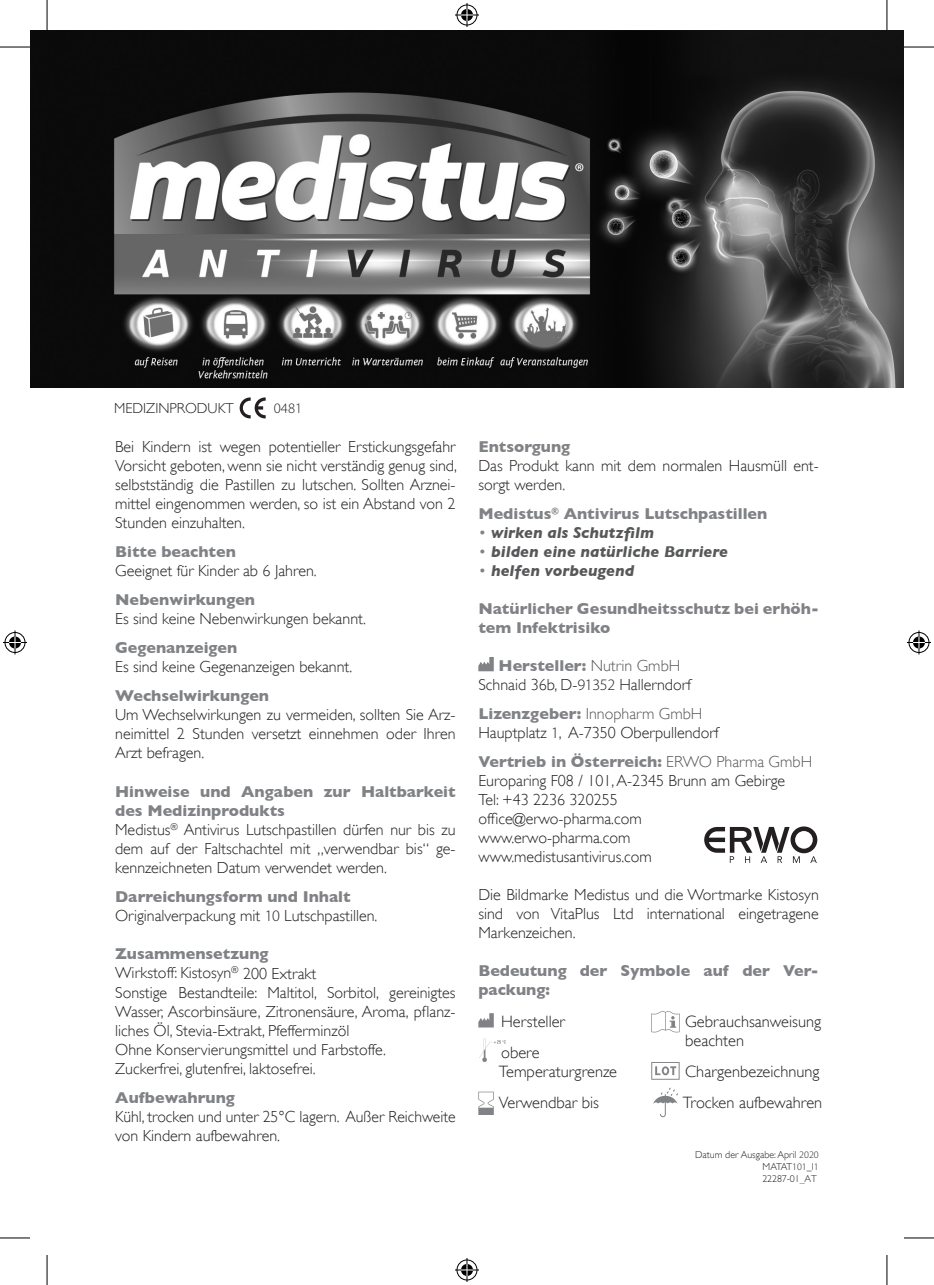
<style>
.page{position:relative;width:934px;height:1285px;background:#fff}
.page>*{position:absolute;margin:0;border:0;box-sizing:border-box;transform-origin:0 0}
.t1{font:300 16.4px/31px "Gill Sans";color:#231f20}
.t2{font:300 16px/19px "Gill Sans";color:#231f20}
.t3{font:700 16px/19px "Gill Sans";color:#808285}
.t4{font:italic 700 16px "Gill Sans";color:#57585a}
.t5{font:300 14.4px "Gill Sans";color:#231f20}
.t6{font:300 14.4px "Myriad Pro";color:#231f20}
.t7{font:300 10px/12px "Gill Sans";color:#231f20;text-align:right}
.s1{font-weight:700;color:#808285}
.s2{font-family:"Myriad Pro"}
.s3{font-weight:300;font-style:normal;color:#808285}
.s4{color:#57585a}
</style>
<div class="page">
<svg style="left:478px;top:657px;width:15px;height:14px"></svg>
<img style="left:30px;top:30px;width:873px;height:357px">
<svg style="left:478px;top:1013px;width:15px;height:14px"></svg>
<svg style="left:478px;top:1091px;width:15px;height:24px"></svg>
<svg style="left:651px;top:1011px;width:28px;height:21px"></svg>
<svg style="left:651px;top:1062px;width:28px;height:17px"></svg>
<svg style="left:653px;top:1087px;width:24px;height:30px"></svg>
<svg style="left:479px;top:1038px;width:26px;height:24px"></svg>
<svg style="left:239px;top:397px;width:26px;height:21px"></svg>
<svg style="left:704px;top:826px;width:113px;height:37px"></svg>
<hr style="left:0;top:47px;width:30px;height:1px;background:#000">
<hr style="left:903px;top:47px;width:30px;height:1px;background:#000">
<hr style="left:0;top:1237px;width:30px;height:1px;background:#000">
<hr style="left:903px;top:1237px;width:30px;height:1px;background:#000">
<hr style="left:47px;top:0;width:1px;height:30px;background:#000">
<hr style="left:47px;top:1255px;width:1px;height:30px;background:#000">
<hr style="left:886px;top:0;width:1px;height:30px;background:#000">
<hr style="left:886px;top:1255px;width:1px;height:30px;background:#000">
<svg style="left:455px;top:3px;width:24px;height:24px"></svg>
<svg style="left:455px;top:1258px;width:24px;height:24px"></svg>
<svg style="left:3px;top:630px;width:24px;height:24px"></svg>
<svg style="left:907px;top:630px;width:23px;height:24px"></svg>
<p class="t5" style="left:114px;top:400px;width:121px">MEDIZINPRODUKT</p>
<p class="t6" style="left:274px;top:399px;width:30px">0481</p>
<p class="t2" style="left:115px;top:437px;width:343px;text-align:justify">Bei Kindern ist wegen potentieller Erstickungsgefahr Vorsicht geboten, wenn sie nicht verständig genug sind, selbstständig die Pastillen zu lutschen. Sollten Arznei&shy;mittel eingenommen werden, so ist ein Abstand von 2<br>Stunden einzuhalten.</p>
<p class="t3" style="left:115px;top:542px;width:122px">Bitte beachten</p>
<p class="t2" style="left:115px;top:561px;width:203px">Geeignet für Kinder ab 6 Jahren.</p>
<p class="t3" style="left:115px;top:590px;width:141px">Nebenwirkungen</p>
<p class="t2" style="left:115px;top:609px;width:252px">Es sind keine Nebenwirkungen bekannt.</p>
<p class="t3" style="left:115px;top:638px;width:124px">Gegenanzeigen</p>
<p class="t2" style="left:115px;top:657px;width:238px">Es sind keine Gegenanzeigen bekannt.</p>
<p class="t3" style="left:115px;top:686px;width:155px">Wechselwirkungen</p>
<p class="t2" style="left:115px;top:705px;width:342px;text-align:justify">Um Wechselwirkungen zu vermeiden, sollten Sie Arz&shy;neimittel 2 Stunden versetzt einnehmen oder Ihren Arzt befragen.</p>
<p class="t2" style="left:115px;top:782px;width:342px"><span class="s1">Hinweise und Angaben zur Haltbarkeit des Medizinprodukts<br></span>Medistus<sup>®</sup> Antivirus Lutschpastillen dürfen nur bis zu dem auf der Faltschachtel mit „verwendbar bis“ ge&shy;kennzeichneten Datum verwendet werden.</p>
<p class="t2" style="left:115px;top:887px;width:264px"><span class="s1">Darreichungsform und Inhalt<br></span>Originalverpackung mit <span class="s2">10</span> Lutschpastillen.</p>
<p class="t2" style="left:115px;top:944px;width:342px"><span class="s1">Zusammensetzung<br></span>Wirkstoff: Kistosyn<sup>®</sup> 200 Extrakt<br>Sonstige Bestandteile: Maltitol, Sorbitol, gereinigtes Wasser, Ascorbinsäure, Zitronensäure, Aroma, pflanz&shy;liches Öl, Stevia-Extrakt, Pfefferminzöl<br>Ohne Konservierungsmittel und Farbstoffe.<br>Zuckerfrei, glutenfrei, laktosefrei.</p>
<p class="t3" style="left:115px;top:1087px;width:121px">Aufbewahrung</p>
<p class="t2" style="left:115px;top:1106px;width:342px">Kühl, trocken und unter 25°C lagern. Außer Reichweite von Kindern aufbewahren.</p>
<p class="t3" style="left:478px;top:437px;width:93px">Entsorgung</p>
<p class="t2" style="left:478px;top:456px;width:342px">Das Produkt kann mit dem normalen Hausmüll ent&shy;sorgt werden.</p>
<p class="t3" style="left:478px;top:504px;width:290px">Medistus<sup>®</sup> Antivirus Lutschpastillen</p>
<p class="t4" style="left:478px;top:523px;width:177px"><span class="s3">•</span> wirken als Schutzfilm</p>
<p class="t4" style="left:478px;top:542px;width:251px"><span class="s3">•</span> bilden eine natürliche Barriere</p>
<p class="t4" style="left:478px;top:561px;width:157px"><span class="s3">•</span> helfen vorbeugend</p>
<p class="t3" style="left:478px;top:599px;width:342px">Natürlicher Gesundheitsschutz bei erhöh&shy;tem Infektrisiko</p>
<p class="t2" style="left:478px;top:656px;width:214px;text-align:center"><span class="s1">Hersteller:</span> <span class="s4">Nutrin GmbH<br></span>Schnaid 36b, D-<span class="s2">91352</span> Hallerndorf</p>
<p class="t2" style="left:478px;top:704px;width:242px"><span class="s1">Lizenzgeber:</span> <span class="s4">Innopharm GmbH<br></span>Hauptplatz <span class="s2">1</span>, A-7350 Oberpullendorf</p>
<p class="t2" style="left:478px;top:752px;width:335px"><span class="s1">Vertrieb in Österreich:</span> <span class="s4">ERWO Pharma GmbH<br></span>Europaring F08 / 101, A-2345 Brunn am Gebirge<br>Tel: +43 2236 320255<br>office@erwo-pharma.com<br>www.erwo-pharma.com<br>www.medistusantivirus.com</p>
<p class="t2" style="left:478px;top:885px;width:342px;text-align:justify">Die Bildmarke Medistus und die Wortmarke Kistosyn sind von VitaPlus Ltd international eingetragene Markenzeichen.</p>
<p class="t3" style="left:478px;top:961px;width:342px">Bedeutung der Symbole auf der Ver&shy;packung:</p>
<p class="t1" style="left:501px;top:1005px;width:65px">Hersteller obere</p>
<p class="t1" style="left:498px;top:1055px;width:120px">Temperaturgrenze<br>Verwendbar bis</p>
<p class="t1" style="left:685px;top:1011px;width:137px;line-height:19px">Gebrauchsanweisung beachten</p>
<p class="t1" style="left:682px;top:1055px;width:141px">Chargenbezeichnung<br>Trocken aufbewahren</p>
<p class="t7" style="left:694px;top:1148px;width:125px">Datum der Ausgabe: April <span class="s2">2020<br></span>MATAT<span class="s2">101</span>_I<span class="s2">1</span></p>
<p class="t7" style="left:762px;top:1172px;width:56px">22287-01_AT</p>
</div>
